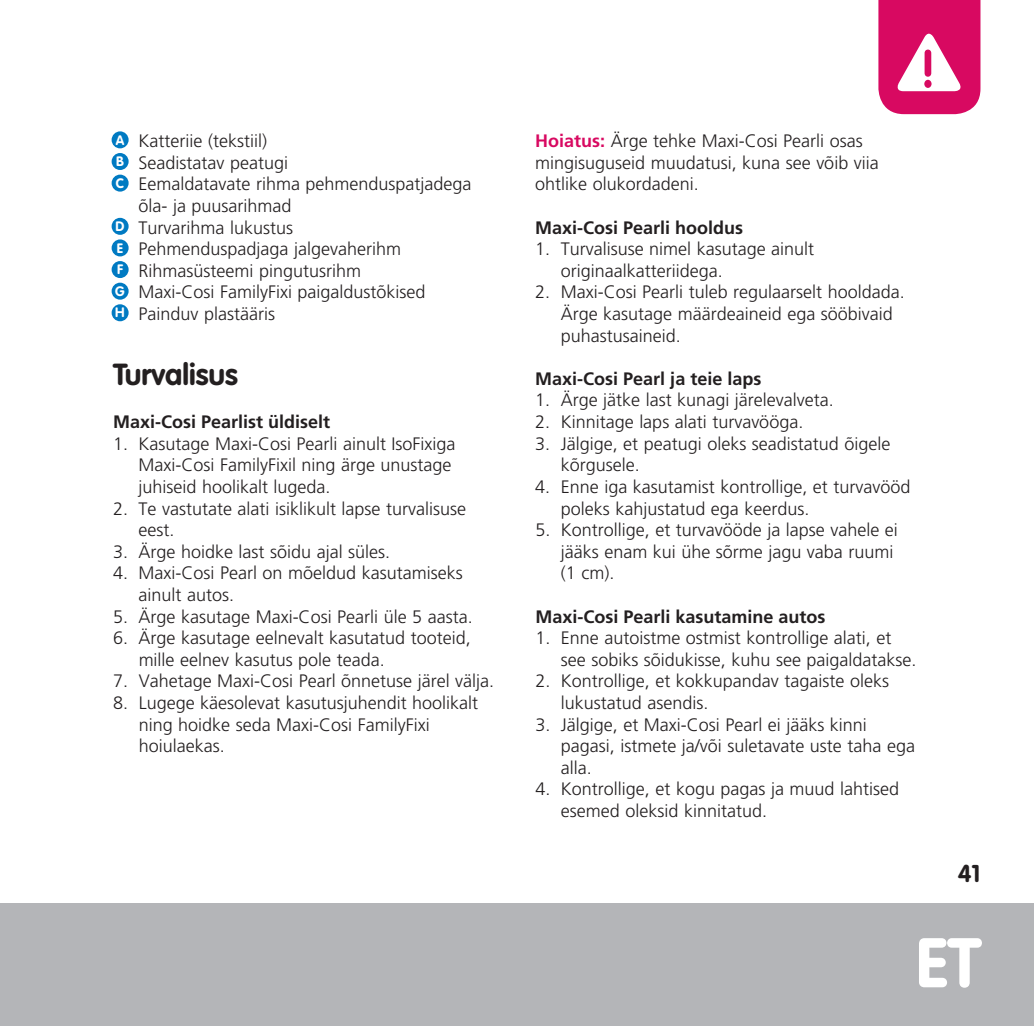
<style>
.page{position:relative;width:1034px;height:1026px;background:#fff}
.page>*{position:absolute;margin:0;border:0;box-sizing:border-box;transform-origin:0 0}
.t1{font:700 69px "VAG Rounded";color:#fff}
.t2{font:700 30px "VAG Rounded";color:#231f20}
.t3{font:700 24px "VAG Rounded";color:#231f20}
.t4{font:300 18px/21.6px "Frutiger CE";color:#231f20}
.t5{font:700 18px "Frutiger CE";color:#231f20}
.t6{font:700 13.5px/21.6px "VAG Rounded";color:#fff;text-align:justify}
.s1{font-weight:700;color:#d80961}
</style>
<div class="page">
<div style="left:0;top:903px;width:1034px;height:122px;background:#b4b5b8"></div>
<svg style="left:878px;top:0;width:102px;height:114px"></svg>
<div style="left:924px;top:80px;width:8px;height:8px;background:#d80961;border-radius:50%"></div>
<div style="left:925px;top:50px;width:6px;height:27px;background:#d80961;border-radius:3px"></div>
<div style="left:112px;top:131px;width:17px;height:17px;background:#007ac2;border-radius:50%"></div>
<div style="left:112px;top:153px;width:17px;height:17px;background:#007ac2;border-radius:50%"></div>
<div style="left:112px;top:175px;width:17px;height:17px;background:#007ac2;border-radius:50%"></div>
<div style="left:112px;top:218px;width:17px;height:17px;background:#007ac2;border-radius:50%"></div>
<div style="left:112px;top:239px;width:17px;height:17px;background:#007ac2;border-radius:50%"></div>
<div style="left:112px;top:261px;width:17px;height:17px;background:#007ac2;border-radius:50%"></div>
<div style="left:112px;top:283px;width:17px;height:17px;background:#007ac2;border-radius:50%"></div>
<div style="left:112px;top:304px;width:17px;height:17px;background:#007ac2;border-radius:50%"></div>
<p class="t4" style="left:139px;top:130px;width:335px">Katteriie (tekstiil)<br>Seadistatav peatugi<br>Eemaldatavate rihma pehmenduspatjadega õla- ja puusarihmad<br>Turvarihma lukustus<br>Pehmenduspadjaga jalgevaherihm<br>Rihmasüsteemi pingutusrihm<br>Maxi-Cosi FamilyFixi paigaldustõkised<br>Painduv plastääris</p>
<p class="t2" style="left:113px;top:356px;width:126px">Turvalisus</p>
<p class="t5" style="left:113px;top:411px;width:219px">Maxi-Cosi Pearlist üldiselt</p>
<p class="t4" style="left:139px;top:432px;width:318px;text-indent:-26px">1. Kasutage Maxi-Cosi Pearli ainult IsoFixiga<br>Maxi-Cosi FamilyFixil ning ärge unustage juhiseid hoolikalt lugeda.</p>
<p class="t4" style="left:139px;top:497px;width:329px;text-indent:-26px">2. Te vastutate alati isiklikult lapse turvalisuse eest.</p>
<p class="t4" style="left:113px;top:540px;width:279px">3. Ärge hoidke last sõidu ajal süles.</p>
<p class="t4" style="left:139px;top:562px;width:326px;text-indent:-26px">4. Maxi-Cosi Pearl on mõeldud kasutamiseks ainult autos.</p>
<p class="t4" style="left:113px;top:605px;width:361px">5. Ärge kasutage Maxi-Cosi Pearli üle 5 aasta.</p>
<p class="t4" style="left:139px;top:627px;width:334px;text-indent:-26px">6. Ärge kasutage eelnevalt kasutatud tooteid, mille eelnev kasutus pole teada.</p>
<p class="t4" style="left:113px;top:670px;width:383px">7. Vahetage Maxi-Cosi Pearl õnnetuse järel välja.</p>
<p class="t4" style="left:139px;top:691px;width:341px;text-indent:-26px">8. Lugege käesolevat kasutusjuhendit hoolikalt ning hoidke seda Maxi-Cosi FamilyFixi hoiulaekas.</p>
<p class="t6" style="left:116px;top:129px;width:10px">A B C</p>
<p class="t6" style="left:115px;top:215px;width:11px;text-align:left">D<br>E<br>F<br>G<br>H</p>
<p class="t4" style="left:535px;top:130px;width:345px"><span class="s1">Hoiatus:</span> Ärge tehke Maxi-Cosi Pearli osas mingisuguseid muudatusi, kuna see võib viia ohtlike olukordadeni.</p>
<p class="t5" style="left:535px;top:216px;width:210px">Maxi-Cosi Pearli hooldus</p>
<p class="t4" style="left:561px;top:238px;width:255px;text-indent:-26px">1. Turvalisuse nimel kasutage ainult originaalkatteriidega.</p>
<p class="t4" style="left:561px;top:281px;width:346px;text-indent:-26px">2. Maxi-Cosi Pearli tuleb regulaarselt hooldada.<br>Ärge kasutage määrdeaineid ega sööbivaid puhastusaineid.</p>
<p class="t5" style="left:535px;top:368px;width:228px">Maxi-Cosi Pearl ja teie laps</p>
<p class="t4" style="left:535px;top:389px;width:300px">1. Ärge jätke last kunagi järelevalveta.</p>
<p class="t4" style="left:535px;top:411px;width:270px">2. Kinnitage laps alati turvavööga.</p>
<p class="t4" style="left:561px;top:432px;width:331px;text-indent:-26px">3. Jälgige, et peatugi oleks seadistatud õigele kõrgusele.</p>
<p class="t4" style="left:561px;top:475px;width:351px;text-indent:-26px">4. Enne iga kasutamist kontrollige, et turvavööd poleks kahjustatud ega keerdus.</p>
<p class="t4" style="left:561px;top:519px;width:339px;text-indent:-26px">5. Kontrollige, et turvavööde ja lapse vahele ei jääks enam kui ühe sõrme jagu vaba ruumi (1 cm).</p>
<p class="t5" style="left:535px;top:605px;width:292px">Maxi-Cosi Pearli kasutamine autos</p>
<p class="t4" style="left:561px;top:627px;width:357px;text-indent:-26px">1. Enne autoistme ostmist kontrollige alati, et see sobiks sõidukisse, kuhu see paigaldatakse.</p>
<p class="t4" style="left:561px;top:670px;width:330px;text-indent:-26px">2. Kontrollige, et kokkupandav tagaiste oleks lukustatud asendis.</p>
<p class="t4" style="left:561px;top:713px;width:356px;text-indent:-26px">3. Jälgige, et Maxi-Cosi Pearl ei jääks kinni pagasi, istmete ja/või suletavate uste taha ega alla.</p>
<p class="t4" style="left:561px;top:778px;width:340px;text-indent:-26px">4. Kontrollige, et kogu pagas ja muud lahtised esemed oleksid kinnitatud.</p>
<p class="t3" style="left:958px;top:859px;width:24px">41</p>
<p class="t1" style="left:916px;top:922px;width:67px">ET</p>
</div>
